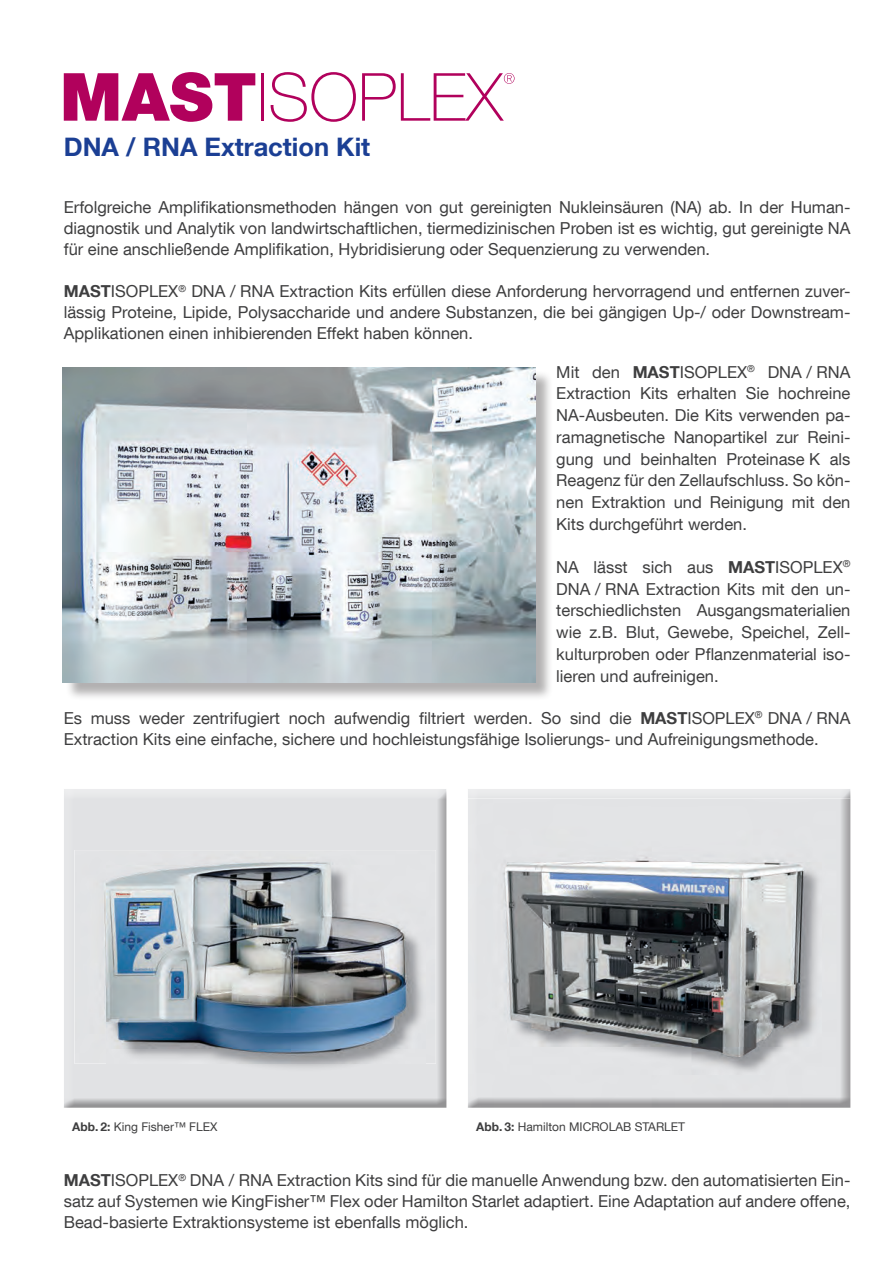
<style>
.page{position:relative;width:893px;height:1280px;background:#fff}
.page>*{position:absolute;margin:0;border:0;box-sizing:border-box;transform-origin:0 0}
.t1{font:700 25.5px "Helvetica Neue LT Com";color:#1b3f94}
.t2{font:16.5px/21.8px "Helvetica Neue LT Com";color:#3e3e3f;text-align:justify}
.t3{font:12px "Helvetica Neue LT Com";color:#3e3e3f}
.s1{font-weight:700}
</style>
<div class="page">
<div style="left:65px;top:370px;width:489px;height:331px;background:#231f20;opacity:.35"></div>
<img style="left:63px;top:368px;width:472px;height:314px">
<svg style="left:64px;top:72px;width:191px;height:50px"></svg>
<hr style="left:261px;top:73px;width:3px;height:48px;background:#b1015c">
<svg style="left:270px;top:72px;width:86px;height:50px"></svg>
<svg style="left:362px;top:73px;width:152px;height:48px"></svg>
<div style="left:63px;top:789px;width:386px;height:320px;background:#231f20;opacity:.4"></div>
<div style="left:467px;top:789px;width:385px;height:319px;background:#231f20;opacity:.4"></div>
<h1 class="t1" style="left:64px;top:131px;width:308px">DNA / RNA Extraction Kit</h1>
<p class="t2" style="left:64px;top:197px;width:788px;line-height:21px">Erfolgreiche Amplifikationsmethoden hängen von gut gereinigten Nukleinsäuren (NA) ab. In der Human&shy;diagnostik und Analytik von landwirtschaftlichen, tiermedizinischen Proben ist es wichtig, gut gereinigte NA für eine anschließende Amplifikation, Hybridisierung oder Sequenzierung zu verwenden.</p>
<p class="t2" style="left:64px;top:281px;width:788px;line-height:21px"><span class="s1">MAST</span>ISOPLEX<sup>®</sup> DNA / RNA Extraction Kits erfüllen diese Anforderung hervorragend und entfernen zuver&shy;lässig Proteine, Lipide, Polysaccharide und andere Substanzen, die bei gängigen Up-/ oder Downstream-Applikationen einen inhibierenden Effekt haben können.</p>
<p class="t2" style="left:556px;top:360px;width:296px">Mit den <span class="s1">MAST</span>ISOPLEX<sup>®</sup> DNA / RNA Extraction Kits erhalten Sie hochreine NA-Ausbeuten. Die Kits verwenden pa&shy;ramagnetische Nanopartikel zur Reini&shy;gung und beinhalten Proteinase K als Reagenz für den Zellaufschluss. So kön&shy;nen Extraktion und Reinigung mit den Kits durchgeführt werden.</p>
<p class="t2" style="left:556px;top:556px;width:296px">NA lässt sich aus <span class="s1">MAST</span>ISOPLEX<sup>® </sup>DNA / RNA Extraction Kits mit den un&shy;terschiedlichsten Ausgangsmaterialien wie z.B. Blut, Gewebe, Speichel, Zell&shy;kulturproben oder Pflanzenmaterial iso&shy;lieren und aufreinigen.</p>
<p class="t2" style="left:64px;top:707px;width:788px;line-height:21px">Es muss weder zentrifugiert noch aufwendig filtriert werden. So sind die <span class="s1">MAST</span>ISOPLEX<sup>®</sup> DNA / RNA<br>Extraction Kits eine einfache, sichere und hochleistungsfähige Isolierungs- und Aufreinigungsmethode.</p>
<p class="t3" style="left:72px;top:1119px;width:147px"><span class="s1">Abb. 2:</span> King Fisher™ FLEX</p>
<p class="t3" style="left:476px;top:1119px;width:210px"><span class="s1">Abb. 3:</span> Hamilton MICROLAB STARLET</p>
<p class="t2" style="left:64px;top:1169px;width:788px;line-height:21px"><span class="s1">MAST</span>ISOPLEX<sup>®</sup> DNA / RNA Extraction Kits sind für die manuelle Anwendung bzw. den automatisierten Ein&shy;satz auf Systemen wie KingFisher™ Flex oder Hamilton Starlet adaptiert. Eine Adaptation auf andere offene, Bead-basierte Extraktionsysteme ist ebenfalls möglich.</p>
</div>
